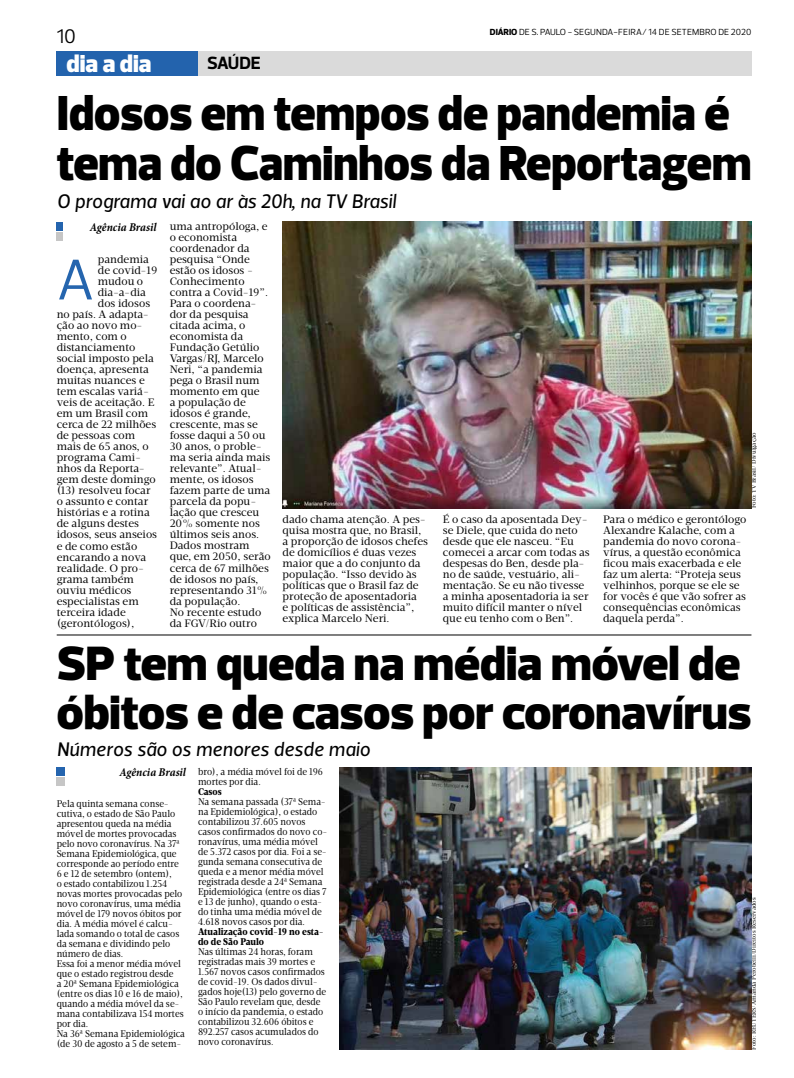
<style>
.page{position:relative;width:794px;height:1078px;background:#fff}
.page>*{position:absolute;margin:0;border:0;box-sizing:border-box;transform-origin:0 0}
.t1{font:58px "Prelo";color:#2565ae}
.t2{font:900 50px/50px "Prelo";color:#000;scale:.95 1}
.t3{font:900 49px/49px "Prelo";color:#000}
.t4{font:900 25px "Prelo";color:#fff}
.t5{font:italic 20px "Velino Sans";color:#000}
.t6{font:20px "Prelo";color:#000}
.t7{font:700 18px "Prelo";letter-spacing:-.025em;color:#000}
.t8{font:italic 700 condensed 12px "Minion Pro";color:#000}
.t9{font:11px/11px "Velino Text";color:#000}
.t10{font:10px/10px "Velino Text";color:#000;scale:.9 1}
.t11{font:900 10px/10px "Velino Text";color:#000;scale:.9 1}
.t12{font:9px "Prelo";color:#000}
.t13{font:6px "Velino Text";color:#000}
.s1{font-weight:800}
</style>
<div class="page">
<div style="left:148px;top:51px;width:603px;height:24px;background:#dadada"></div>
<div style="left:57px;top:51px;width:141px;height:24px;background:#2363ad"></div>
<div style="left:57px;top:232px;width:6px;height:8px;background:#c6c6c6"></div>
<div style="left:57px;top:222px;width:6px;height:8px;background:#2464ae"></div>
<hr style="left:57px;top:634px;width:694px;height:1px;background:#000">
<div style="left:57px;top:777px;width:8px;height:8px;background:#c6c6c6"></div>
<div style="left:57px;top:767px;width:8px;height:8px;background:#2464ae"></div>
<img style="left:339px;top:767px;width:412px;height:282px">
<img style="left:282px;top:222px;width:469px;height:286px">
<h3 class="t6" style="left:57px;top:24px;width:21px">10</h3>
<p class="t12" style="left:490px;top:27px;width:263px"><span class="s1">DIÁRIO</span> DE S. PAULO - SEGUNDA-FEIRA/ 14 DE SETEMBRO DE 2020</p>
<h3 class="t7" style="left:207px;top:52px;width:55px">SAÚDE</h3>
<h2 class="t2" style="left:57px;top:88px;width:733px">Idosos em tempos de pandemia é tema do Caminhos da Reportagem</h2>
<p class="t8" style="left:90px;top:218px;width:68px">Agência Brasil</p>
<h1 class="t1" style="left:57px;top:244px;width:39px">A</h1>
<p class="t9" style="left:98px;top:254px;width:53px">pandemia</p>
<h3 class="t4" style="left:67px;top:48px;width:86px">dia a dia</h3>
<h3 class="t5" style="left:57px;top:189px;width:341px">O programa vai ao ar às 20h, na TV Brasil</h3>
<p class="t9" style="left:170px;top:221px;width:103px">uma antropóloga, e o economista coordenador da pesquisa “Onde estão os idosos -<br>Conhecimento contra a Covid-19”.<br>Para o coordena&shy;dor da pesquisa citada acima, o economista da<br>Fundação Getúlio<br>Vargas/RJ, Marcelo<br>Neri, “a pandemia pega o Brasil num momento em que<br>a população de idosos é grande, crescente, mas se fosse daqui a 50 ou<br>30 anos, o proble&shy;ma seria ainda mais relevante”. Atual&shy;mente, os idosos fazem parte de uma parcela da popu&shy;lação que cresceu<br>20% somente nos últimos seis anos.<br>Dados mostram que, em 2050, serão cerca de 67 milhões de idosos no país, representando 31% da população.<br>No recente estudo da FGV/Rio outro</p>
<p class="t9" style="left:98px;top:265px;width:61px">de covid-19</p>
<p class="t9" style="left:98px;top:276px;width:47px">mudou o</p>
<p class="t9" style="left:98px;top:287px;width:50px">dia-a-dia</p>
<p class="t9" style="left:98px;top:298px;width:54px">dos idosos</p>
<p class="t9" style="left:57px;top:309px;width:94px">no país. A adapta-</p>
<p class="t9" style="left:57px;top:320px;width:87px">ção ao novo mo-</p>
<p class="t9" style="left:57px;top:331px;width:72px">mento, com o</p>
<p class="t9" style="left:57px;top:342px;width:80px">distanciamento</p>
<p class="t9" style="left:57px;top:353px;width:99px">social imposto pela</p>
<p class="t9" style="left:57px;top:364px;width:94px">doença, apresenta</p>
<p class="t9" style="left:57px;top:375px;width:90px">muitas nuances e</p>
<p class="t9" style="left:57px;top:386px;width:94px">tem escalas variá-</p>
<p class="t9" style="left:57px;top:397px;width:99px">veis de aceitação. E</p>
<p class="t9" style="left:57px;top:408px;width:93px">em um Brasil com</p>
<p class="t9" style="left:57px;top:419px;width:101px">cerca de 22 milhões</p>
<p class="t9" style="left:57px;top:430px;width:80px">de pessoas com</p>
<p class="t9" style="left:57px;top:441px;width:94px">mais de 65 anos, o</p>
<p class="t9" style="left:57px;top:452px;width:86px">programa Cami-</p>
<p class="t9" style="left:57px;top:463px;width:90px">nhos da Reporta-</p>
<p class="t9" style="left:57px;top:474px;width:101px">gem deste domingo</p>
<p class="t9" style="left:57px;top:485px;width:95px">(13) resolveu focar</p>
<p class="t9" style="left:57px;top:496px;width:93px">o assunto e contar</p>
<p class="t9" style="left:57px;top:507px;width:95px">histórias e a rotina</p>
<p class="t9" style="left:57px;top:518px;width:84px">de alguns destes</p>
<p class="t9" style="left:57px;top:529px;width:102px">idosos, seus anseios</p>
<p class="t9" style="left:57px;top:540px;width:82px">e de como estão</p>
<p class="t9" style="left:57px;top:551px;width:91px">encarando a nova</p>
<p class="t9" style="left:57px;top:562px;width:89px">realidade. O pro-</p>
<p class="t9" style="left:57px;top:573px;width:79px">grama também</p>
<p class="t9" style="left:57px;top:584px;width:76px">ouviu médicos</p>
<p class="t9" style="left:57px;top:595px;width:83px">especialistas em</p>
<p class="t9" style="left:57px;top:606px;width:71px">terceira idade</p>
<p class="t9" style="left:57px;top:617px;width:79px">(gerontólogos),</p>
<p class="t13" style="left:750px;top:508px;width:77px;rotate:-90deg">Foto: TV Brasil/ Divulgação</p>
<p class="t9" style="left:282px;top:514px;width:147px">dado chama atenção. A pes&shy;quisa mostra que, no Brasil, a proporção de idosos chefes de domicílios é duas vezes maior que a do conjunto da população. “Isso devido às políticas que o Brasil faz de proteção de aposentadoria<br>e políticas de assistência”, explica Marcelo Neri.</p>
<p class="t9" style="left:443px;top:514px;width:148px">É o caso da aposentada Dey&shy;se Diele, que cuida do neto desde que ele nasceu. “Eu comecei a arcar com todas as despesas do Ben, desde pla&shy;no de saúde, vestuário, ali&shy;mentação. Se eu não tivesse a minha aposentadoria ia ser muito difícil manter o nível que eu tenho com o Ben”.</p>
<p class="t9" style="left:603px;top:514px;width:145px">Para o médico e gerontólogo<br>Alexandre Kalache, com a pandemia do novo corona&shy;vírus, a questão econômica ficou mais exacerbada e ele faz um alerta: “Proteja seus velhinhos, porque se ele se for vocês é que vão sofrer as consequências econômicas daquela perda”.</p>
<h3 class="t3" style="left:57px;top:638px;width:696px">SP tem queda na média móvel de óbitos e de casos por coronavírus</h3>
<p class="t8" style="left:119px;top:763px;width:68px">Agência Brasil</p>
<p class="t10" style="left:57px;top:798px;width:144px">Pela quinta semana conse&shy;cutiva, o estado de São Paulo apresentou queda na média móvel de mortes provocadas pelo novo coronavírus. Na 37ª<br>Semana Epidemiológica, que corresponde ao período entre<br>6 e 12 de setembro (ontem),<br>o estado contabilizou 1.254 novas mortes provocadas pelo novo coronavírus, uma média móvel de 179 novos óbitos por dia. A média móvel é calcu&shy;lada somando o total de casos da semana e dividindo pelo número de dias.<br>Essa foi a menor média móvel que o estado registrou desde<br>a 20ª Semana Epidemiológica (entre os dias 10 e 16 de maio), quando a média móvel da se&shy;mana contabilizava 154 mortes por dia.<br>Na 36ª Semana Epidemiológica (de 30 de agosto a 5 de setem-</p>
<h3 class="t5" style="left:57px;top:737px;width:315px">Números são os menores desde maio</h3>
<p class="t10" style="left:198px;top:766px;width:140px">bro), a média móvel foi de 196 mortes por dia.</p>
<p class="t11" style="left:198px;top:786px;width:28px">Casos</p>
<p class="t10" style="left:198px;top:796px;width:145px">Na semana passada (37ª Sema&shy;na Epidemiológica), o estado contabilizou 37.605 novos casos confirmados do novo co&shy;ronavírus, uma média móvel de 5.372 casos por dia. Foi a se&shy;gunda semana consecutiva de queda e a menor média móvel registrada desde a 24ª Semana<br>Epidemiológica (entre os dias 7 e 13 de junho), quando o esta&shy;do tinha uma média móvel de<br>4.618 novos casos por dia.</p>
<p class="t11" style="left:198px;top:926px;width:141px">Atualização covid-19 no esta&shy;do de São Paulo</p>
<p class="t10" style="left:198px;top:946px;width:144px">Nas últimas 24 horas, foram registradas mais 39 mortes e<br>1.567 novos casos confirmados de covid-19. Os dados divul&shy;gados hoje(13) pelo governo de<br>São Paulo revelam que, desde o início da pandemia, o estado contabilizou 32.606 óbitos e<br>892.257 casos acumulados do novo coronavírus.</p>
<p class="t13" style="left:750px;top:1049px;width:153px;rotate:-90deg">Foto: REUTERS/Amanda Perobelli/Direitos Reservados</p>
</div>
